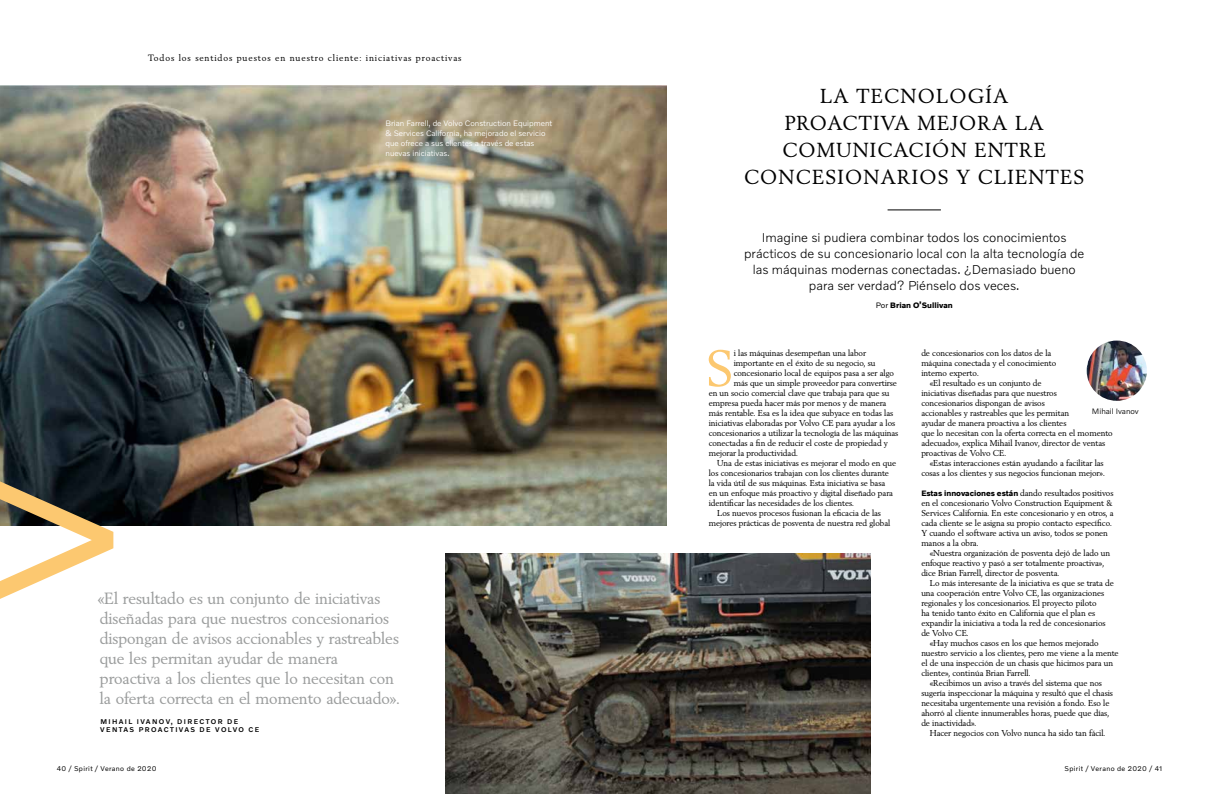
<style>
.page{position:relative;width:1219px;height:794px;background:#fff}
.page>*{position:absolute;margin:0;border:0;box-sizing:border-box;transform-origin:0 0}
.t1{font:50.7px "Volvo Serif Pro";color:#fcc870}
.t2{font:20px/27px "Volvo Serif Pro";letter-spacing:.06em;color:#000;text-align:center}
.t3{font:16px/20px "Volvo Serif Pro";color:#9a9c9c}
.t4{font:300 13px/16px "Volvo Novum";color:#000;text-align:center}
.t5{font:9px "Volvo Serif Pro";letter-spacing:.1em;color:#000}
.t6{font:8.5px/10px "Volvo Serif Pro";color:#000}
.t7{font:300 8px/10px "Volvo Novum";color:#fff}
.t8{font:700 8px "Volvo Novum";color:#000}
.t9{font:300 8px "Volvo Novum";color:#000}
.t10{font:500 7px/8.4px "Volvo Novum";letter-spacing:.2em;color:#000}
.t11{font:7px "Volvo Novum";letter-spacing:.05em;color:#000}
.s1{font-weight:400}
.s2{font-family:"Volvo Novum";font-weight:700;font-size:8px}
</style>
<div class="page">
<img style="left:445px;top:553px;width:425px;height:241px">
<img style="left:0;top:85px;width:666px;height:440px">
<hr style="left:888px;top:210px;width:53px;height:1px;background:#000">
<img style="left:1087px;top:340px;width:60px;height:61px;border-radius:30px">
<svg style="left:0;top:481px;width:113px;height:118px"></svg>
<p class="t5" style="left:148px;top:52px;width:315px">Todos los sentidos puestos en nuestro cliente: iniciativas proactivas</p>
<p class="t7" style="left:386px;top:118px;width:168px">Brian Farrell, de Volvo Construction Equipment &amp; Services California, ha mejorado el servicio que ofrece a sus clientes a través de estas nuevas iniciativas.</p>
<p class="t3" style="left:98px;top:588px;width:303px">«El resultado es un conjunto de iniciativas diseñadas para que nuestros concesionarios dispongan de avisos accionables y rastreables que les permitan ayudar de manera proactiva a los clientes que lo necesitan con la oferta correcta en el momento adecuado».</p>
<p class="t10" style="left:100px;top:716px;width:161px">MIHAIL IVANOV, DIRECTOR DE<br>VENTAS PROACTIVAS DE VOLVO CE</p>
<h2 class="t2" style="left:744px;top:83px;width:342px">LA TECNOLOGÍA<br>PROACTIVA MEJORA LA<br>COMUNICACIÓN ENTRE<br>CONCESIONARIOS Y CLIENTES</h2>
<h3 class="t4" style="left:744px;top:229px;width:342px">Imagine si pudiera combinar todos los conocimientos prácticos de su concesionario local con la alta tecnología de las máquinas modernas conectadas. ¿Demasiado bueno para ser verdad? Piénselo dos veces.</h3>
<p class="t8" style="left:876px;top:300px;width:78px"><span class="s1">Por</span> Brian O’Sullivan</p>
<h1 class="t1" style="left:706px;top:338px;width:29px">S</h1>
<p class="t6" style="left:734px;top:348px;width:134px">i las máquinas desempeñan una labor</p>
<p class="t6" style="left:734px;top:358px;width:143px">importante en el éxito de su negocio, su</p>
<p class="t6" style="left:734px;top:368px;width:162px">concesionario local de equipos pasa a ser algo</p>
<p class="t6" style="left:734px;top:378px;width:165px">más que un simple proveedor para convertirse</p>
<p class="t6" style="left:709px;top:388px;width:182px">en un socio comercial clave que trabaja para que su</p>
<p class="t6" style="left:709px;top:398px;width:179px">empresa pueda hacer más por menos y de manera</p>
<p class="t6" style="left:709px;top:408px;width:186px">más rentable. Esa es la idea que subyace en todas las</p>
<p class="t6" style="left:709px;top:418px;width:188px">iniciativas elaboradas por Volvo CE para ayudar a los</p>
<p class="t6" style="left:709px;top:428px;width:191px">concesionarios a utilizar la tecnología de las máquinas</p>
<p class="t6" style="left:709px;top:438px;width:181px">conectadas a fin de reducir el coste de propiedad y</p>
<p class="t6" style="left:709px;top:448px;width:90px">mejorar la productividad.</p>
<p class="t6" style="left:717px;top:458px;width:180px">Una de estas iniciativas es mejorar el modo en que</p>
<p class="t6" style="left:709px;top:468px;width:182px">los concesionarios trabajan con los clientes durante</p>
<p class="t6" style="left:709px;top:478px;width:178px">la vida útil de sus máquinas. Esta iniciativa se basa</p>
<p class="t6" style="left:709px;top:488px;width:186px">en un enfoque más proactivo y digital diseñado para</p>
<p class="t6" style="left:709px;top:498px;width:147px">identificar las necesidades de los clientes.</p>
<p class="t6" style="left:717px;top:508px;width:165px">Los nuevos procesos fusionan la eficacia de las</p>
<p class="t6" style="left:709px;top:518px;width:183px">mejores prácticas de posventa de nuestra red global</p>
<p class="t6" style="left:921px;top:348px;width:132px">de concesionarios con los datos de la</p>
<p class="t6" style="left:921px;top:358px;width:136px">máquina conectada y el conocimiento</p>
<p class="t6" style="left:921px;top:368px;width:59px">interno experto.</p>
<p class="t6" style="left:930px;top:378px;width:113px">«El resultado es un conjunto de</p>
<p class="t6" style="left:921px;top:388px;width:137px">iniciativas diseñadas para que nuestros</p>
<p class="t6" style="left:921px;top:398px;width:125px">concesionarios dispongan de avisos</p>
<p class="t6" style="left:921px;top:408px;width:149px">accionables y rastreables que les permitan</p>
<p class="t6" style="left:921px;top:418px;width:147px">ayudar de manera proactiva a los clientes</p>
<p class="t6" style="left:921px;top:428px;width:193px">que lo necesitan con la oferta correcta en el momento</p>
<p class="t6" style="left:921px;top:438px;width:185px">adecuado», explica Mihail Ivanov, director de ventas</p>
<p class="t6" style="left:921px;top:448px;width:86px">proactivas de Volvo CE.</p>
<p class="t6" style="left:930px;top:458px;width:175px">«Estas interacciones están ayudando a facilitar las</p>
<p class="t6" style="left:921px;top:468px;width:185px">cosas a los clientes y sus negocios funcionan mejor».</p>
<p class="t6" style="left:921px;top:488px;width:194px"><span class="s2">Estas innovaciones están</span> dando resultados positivos en el concesionario Volvo Construction Equipment &amp; Services California. En este concesionario y en otros, a cada cliente se le asigna su propio contacto específico.<br>Y cuando el software activa un aviso, todos se ponen manos a la obra.</p>
<p class="t6" style="left:921px;top:548px;width:190px;text-indent:8px">«Nuestra organización de posventa dejó de lado un enfoque reactivo y pasó a ser totalmente proactiva», dice Brian Farrell, director de posventa.</p>
<p class="t6" style="left:930px;top:578px;width:185px">Lo más interesante de la iniciativa es que se trata de</p>
<p class="t6" style="left:921px;top:588px;width:184px">una cooperación entre Volvo CE, las organizaciones</p>
<p class="t6" style="left:921px;top:598px;width:177px">regionales y los concesionarios. El proyecto piloto</p>
<p class="t6" style="left:921px;top:608px;width:175px">ha tenido tanto éxito en California que el plan es</p>
<p class="t6" style="left:921px;top:618px;width:186px">expandir la iniciativa a toda la red de concesionarios</p>
<p class="t6" style="left:921px;top:628px;width:49px">de Volvo CE.</p>
<p class="t6" style="left:930px;top:638px;width:170px">«Hay muchos casos en los que hemos mejorado</p>
<p class="t6" style="left:921px;top:648px;width:199px">nuestro servicio a los clientes, pero me viene a la mente</p>
<p class="t6" style="left:921px;top:658px;width:193px">el de una inspección de un chasis que hicimos para un</p>
<p class="t6" style="left:921px;top:668px;width:111px">cliente», continúa Brian Farrell.</p>
<p class="t6" style="left:930px;top:678px;width:174px">«Recibimos un aviso a través del sistema que nos</p>
<p class="t6" style="left:921px;top:688px;width:193px">sugería inspeccionar la máquina y resultó que el chasis</p>
<p class="t6" style="left:921px;top:698px;width:190px">necesitaba urgentemente una revisión a fondo. Eso le</p>
<p class="t6" style="left:921px;top:708px;width:189px">ahorró al cliente innumerables horas, puede que días,</p>
<p class="t6" style="left:921px;top:718px;width:56px">de inactividad».</p>
<p class="t6" style="left:930px;top:728px;width:177px">Hacer negocios con Volvo nunca ha sido tan fácil.</p>
<p class="t9" style="left:1092px;top:406px;width:48px">Mihail Ivanov</p>
<p class="t11" style="left:57px;top:764px;width:101px">40 / Spirit / Verano de 2020</p>
<p class="t11" style="left:1064px;top:764px;width:99px">Spirit / Verano de 2020 / 41</p>
</div>
